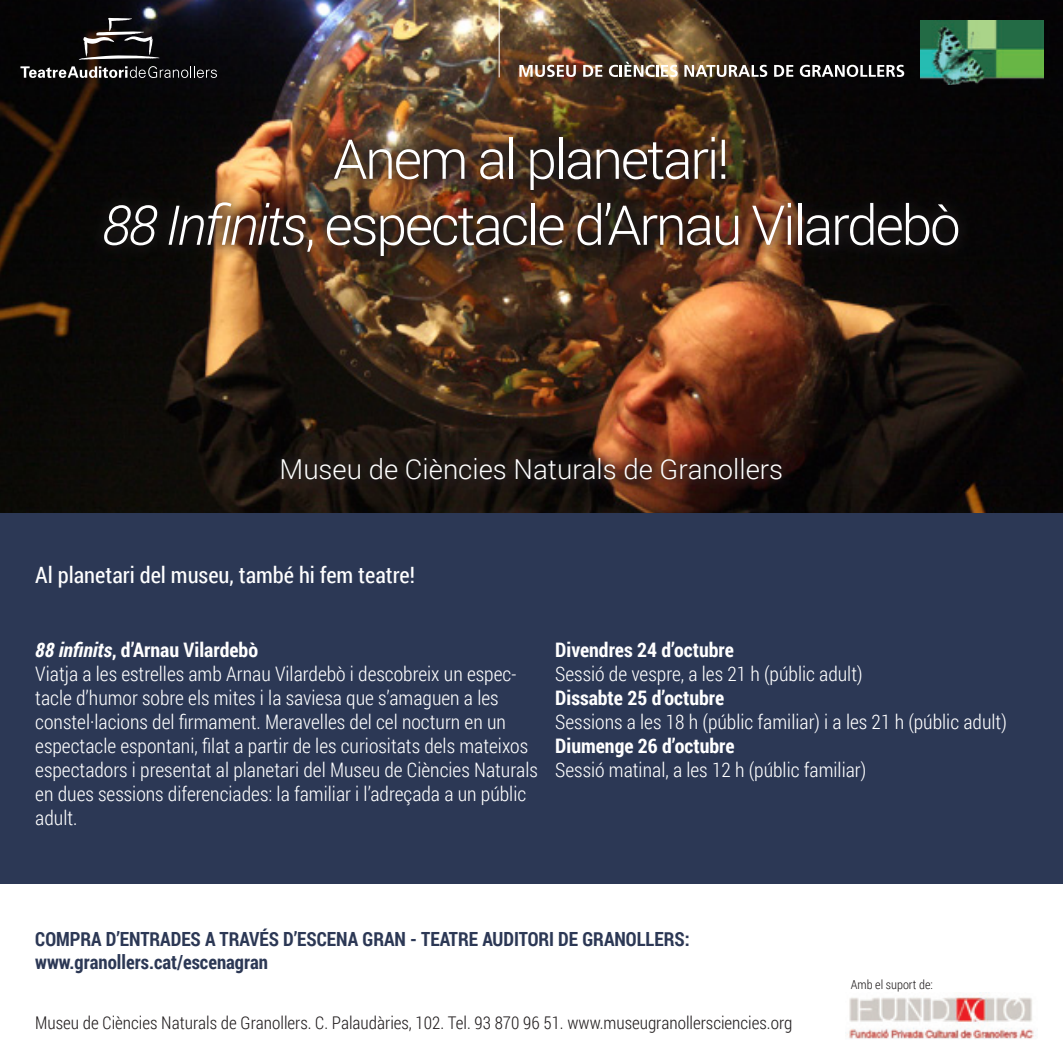
<style>
.page{position:relative;width:1063px;height:1063px;background:#fff}
.page>*{position:absolute;margin:0;border:0;box-sizing:border-box;transform-origin:0 0}
.t1{font:300 55px/66px "Roboto";letter-spacing:-.04em;color:#fff;text-align:center}
.t2{font:300 27.5px "Roboto";color:#fff}
.t3{font:22.5px "Roboto Condensed";color:#fff}
.t4{font:300 20px/24px "Roboto Condensed";color:#fff}
.t5{font:700 20px "Roboto Condensed";color:#fff}
.t6{font:700 19.5px/23.5px "Roboto Condensed";color:#2c3855}
.t7{font:300 17.5px "Roboto Condensed";color:#231f20}
.t8{font:300 12.5px "Roboto Condensed";color:#231f20}
.s1{font-style:italic}
.s2{font-weight:700;font-style:italic}
.s3{font-weight:700}
</style>
<div class="page">
<img style="left:0;top:0;width:1063px;height:514px">
<div style="left:89px;top:123px;width:885px;height:147px;background:#231f20;opacity:.75"></div>
<div style="left:266px;top:443px;width:530px;height:51px;background:#231f20;opacity:.75"></div>
<img style="left:920px;top:20px;width:124px;height:65px">
<svg style="left:519px;top:65px;width:57px;height:12px"></svg>
<svg style="left:583px;top:65px;width:19px;height:12px"></svg>
<svg style="left:609px;top:62px;width:69px;height:15px"></svg>
<svg style="left:684px;top:65px;width:83px;height:12px"></svg>
<svg style="left:774px;top:65px;width:19px;height:12px"></svg>
<svg style="left:800px;top:65px;width:104px;height:12px"></svg>
<hr style="left:499px;top:0;width:1px;height:77px;background:#fff">
<svg style="left:20px;top:66px;width:197px;height:12px;background:#555454"></svg>
<svg style="left:79px;top:18px;width:81px;height:42px;background:#3a3738"></svg>
<div style="left:0;top:514px;width:1063px;height:370px;background:#2c3855"></div>
<img style="left:845px;top:992px;width:191px;height:48px">
<h1 class="t1" style="left:102px;top:124px;width:860px">Anem al planetari!<br><span class="s1">88 Infinits</span>, espectacle d’Arnau Vilardebò</h1>
<h2 class="t2" style="left:279px;top:450px;width:505px">Museu de Ciències Naturals de Granollers</h2>
<p class="t3" style="left:35px;top:560px;width:381px">Al planetari del museu, també hi fem teatre!</p>
<p class="t4" style="left:35px;top:637px;width:504px"><span class="s2">88 infinits</span><span class="s3">, d’Arnau Vilardebò<br></span>Viatja a les estrelles amb Arnau Vilardebò i descobreix un espec&shy;tacle d’humor sobre els mites i la saviesa que s’amaguen a les constel·lacions del firmament. Meravelles del cel nocturn en un espectacle espontani, filat a partir de les curiositats dels mateixos espectadors i presentat al planetari del Museu de Ciències Naturals en dues sessions diferenciades: la familiar i l’adreçada a un públic adult.</p>
<p class="t5" style="left:555px;top:636px;width:180px">Divendres 24 d’octubre</p>
<p class="t4" style="left:555px;top:661px;width:309px">Sessió de vespre, a les 21 h (públic adult)</p>
<p class="t5" style="left:555px;top:684px;width:170px">Dissabte 25 d’octubre</p>
<p class="t4" style="left:555px;top:709px;width:453px">Sessions a les 18 h (públic familiar) i a les 21 h (públic adult)</p>
<p class="t5" style="left:555px;top:732px;width:181px">Diumenge 26 d’octubre</p>
<p class="t4" style="left:555px;top:757px;width:313px">Sessió matinal, a les 12 h (públic familiar)</p>
<p class="t6" style="left:35px;top:926px;width:656px">COMPRA D’ENTRADES A TRAVÉS D’ESCENA GRAN - TEATRE AUDITORI DE GRANOLLERS: www.granollers.cat/escenagran</p>
<p class="t7" style="left:35px;top:1010px;width:759px">Museu de Ciències Naturals de Granollers. C. Palaudàries, 102. Tel. 93 870 96 51. www.museugranollersciencies.org</p>
<p class="t8" style="left:851px;top:976px;width:84px">Amb el suport de:</p>
</div>
